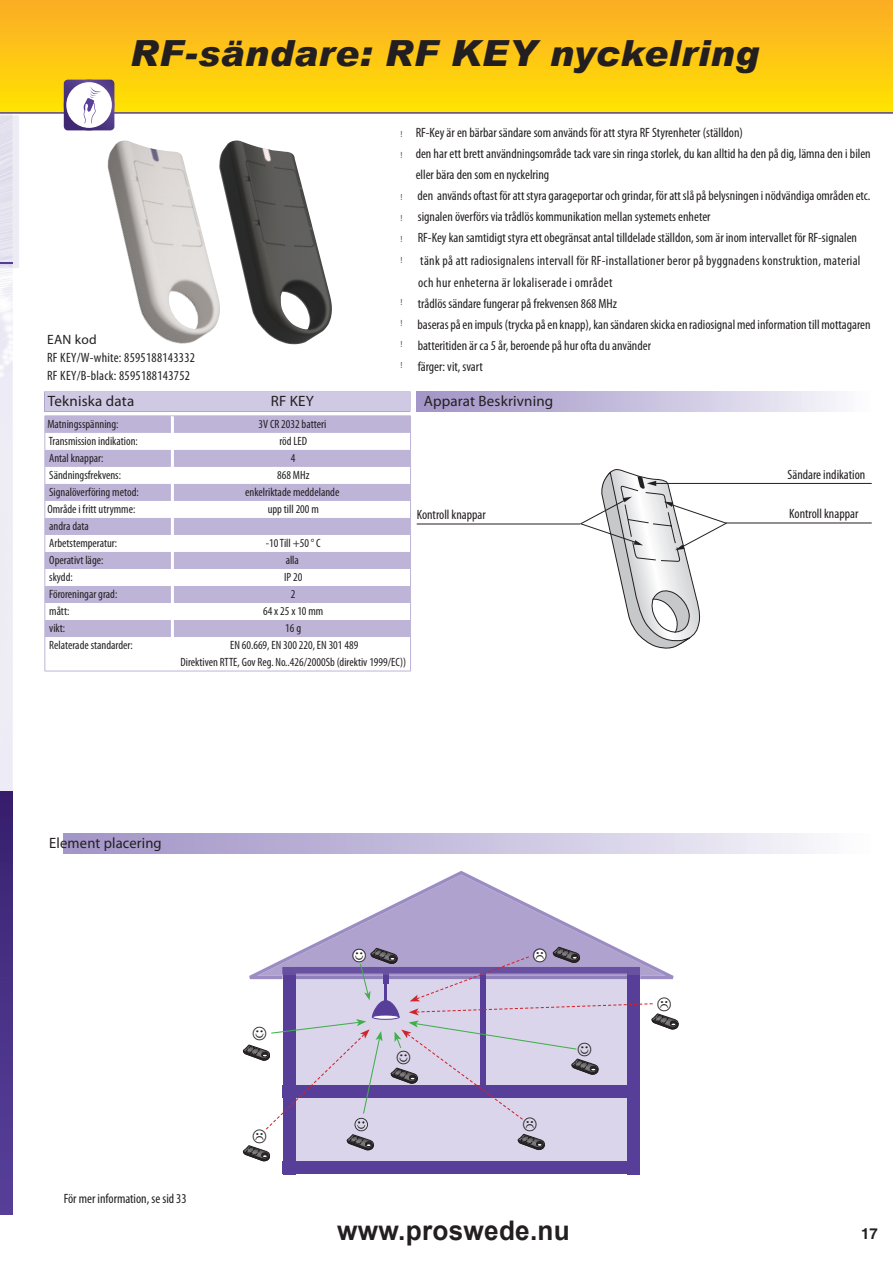
<style>
.page{position:relative;width:893px;height:1263px;background:#fff}
.page>*{position:absolute;margin:0;border:0;box-sizing:border-box;transform-origin:0 0}
.t1{font:italic 900 36px "Arial";letter-spacing:.015em;color:#231f20}
.t2{font:700 27px "Arial";letter-spacing:.01em;color:#231f20}
.t3{font:15px "Myriad Pro";letter-spacing:.01em;color:#231f20}
.t4{font:700 15px "Helvetica";color:#231f20}
.t5{font:condensed 13.5px/21px "Myriad Pro";color:#231f20}
.t6{font:condensed 13.5px/22.5px "Myriad Pro";letter-spacing:.02em;color:#231f20}
.t7{font:13.5px "Myriad Pro";color:#231f20}
.t8{font:condensed 12px/17px "Myriad Pro";color:#231f20;text-align:center}
.t9{font:9px "Myriad Pro";color:#57585a}
</style>
<div class="page">
<svg style="left:0;top:0;width:893px;height:114px;background:#fbc516"></svg>
<svg style="left:0;top:791px;width:13px;height:423px;background:#483084"></svg>
<div style="left:417px;top:392px;width:455px;height:20px;background:linear-gradient(to right,#9e90c5,#f8f8fc)"></div>
<div style="left:64px;top:834px;width:808px;height:19px;background:linear-gradient(to right,#9e90c5,#f8f8fc)"></div>
<hr style="left:654px;top:483px;width:218px;height:1px;background:#231f20">
<hr style="left:726px;top:523px;width:146px;height:1px;background:#231f20">
<img style="left:107px;top:140px;width:225px;height:204px">
<svg style="left:580px;top:469px;width:147px;height:180px"></svg>
<hr style="left:417px;top:524px;width:163px;height:1px;background:#231f20">
<hr style="left:410px;top:637px;width:1px;height:34px;background:#bdb4d8">
<hr style="left:45px;top:637px;width:1px;height:34px;background:#bdb4d8">
<svg style="left:44px;top:391px;width:367px;height:246px"></svg>
<hr style="left:45px;top:671px;width:127px;height:1px;background:#bdb4d8">
<hr style="left:172px;top:671px;width:119px;height:1px;background:#bdb4d8">
<hr style="left:291px;top:671px;width:120px;height:1px;background:#bdb4d8">
<svg style="left:64px;top:80px;width:50px;height:50px"></svg>
<div style="left:283px;top:1161px;width:353px;height:13px;background:#573f99"></div>
<div style="left:627px;top:967px;width:13px;height:207px;background:#573f99"></div>
<svg style="left:0;top:115px;width:19px;height:153px;background:#e5e3ef"></svg>
<svg style="left:243px;top:875px;width:435px;height:286px"></svg>
<h1 class="t1" style="left:130px;top:31px;width:630px">RF-sändare: RF KEY nyckelring</h1>
<p class="t7" style="left:47px;top:331px;width:51px">EAN kod</p>
<p class="t6" style="left:47px;top:348px;width:149px;line-height:18px">RF KEY/W-white: 8595188143332<br>RF KEY/B-black: 8595188143752</p>
<p class="t9" style="left:400px;top:128px;width:4px">!</p>
<p class="t9" style="left:400px;top:149px;width:4px">!</p>
<p class="t9" style="left:400px;top:191px;width:4px">!</p>
<p class="t9" style="left:400px;top:212px;width:4px">!</p>
<p class="t9" style="left:400px;top:233px;width:4px">!</p>
<p class="t9" style="left:400px;top:254px;width:4px">!</p>
<p class="t9" style="left:400px;top:296px;width:4px">!</p>
<p class="t9" style="left:400px;top:317px;width:4px">!</p>
<p class="t9" style="left:400px;top:338px;width:4px">!</p>
<p class="t9" style="left:400px;top:359px;width:4px">!</p>
<p class="t5" style="left:416px;top:122px;width:457px">RF-Key är en bärbar sändare som används för att styra RF Styrenheter (ställdon)<br>den har ett brett användningsområde tack vare sin ringa storlek, du kan alltid ha den på dig, lämna den i bilen eller bära den som en nyckelring<br>den används oftast för att styra garageportar och grindar, för att slå på belysningen i nödvändiga områden etc. signalen överförs via trådlös kommunikation mellan systemets enheter<br>RF-Key kan samtidigt styra ett obegränsat antal tilldelade ställdon, som är inom intervallet för RF-signalen</p>
<p class="t6" style="left:418px;top:249px;width:444px">tänk på att radiosignalens intervall för RF-installationer beror på byggnadens konstruktion, material och hur enheterna är lokaliserade i området</p>
<p class="t5" style="left:417px;top:293px;width:455px">trådlös sändare fungerar på frekvensen 868 MHz<br>baseras på en impuls (trycka på en knapp), kan sändaren skicka en radiosignal med information till mottagaren batteritiden är ca 5 år, beroende på hur ofta du använder<br>färger: vit, svart</p>
<p class="t3" style="left:48px;top:392px;width:88px">Tekniska data</p>
<p class="t3" style="left:424px;top:392px;width:131px">Apparat Beskrivning</p>
<p class="t3" style="left:271px;top:392px;width:44px">RF KEY</p>
<p class="t8" style="left:47px;top:415px;width:93px;text-align:left">Matningsspänning:<br>Transmission indikation:<br>Antal knappar:<br>Sändningsfrekvens:<br>Signalöverföring metod:<br>Område i fritt utrymme: andra data<br>Arbetstemperatur:<br>Operativt läge:<br>skydd:<br>Föroreningar grad:<br>mått:<br>vikt:<br>Relaterade standarder:</p>
<p class="t8" style="left:245px;top:415px;width:96px">3V CR 2032 batteri<br>röd LED<br>4<br>868 MHz<br>enkelriktade meddelande upp till 200 m</p>
<p class="t8" style="left:180px;top:534px;width:227px">-10 Till +50 ° C<br>alla<br>IP 20<br>2<br>64 x 25 x 10 mm<br>16 g<br>EN 60.669, EN 300 220, EN 301 489<br>Direktiven RTTE, Gov Reg. No..426/2000Sb (direktiv 1999/EC))</p>
<p class="t5" style="left:417px;top:504px;width:71px">Kontroll knappar</p>
<p class="t3" style="left:49px;top:833px;width:114px">Element placering</p>
<p class="t5" style="left:64px;top:1188px;width:124px">För mer information, se sid 33</p>
<p class="t5" style="left:787px;top:464px;width:79px">Sändare indikation</p>
<p class="t5" style="left:789px;top:503px;width:71px">Kontroll knappar</p>
<h2 class="t2" style="left:337px;top:1213px;width:234px">www.proswede.nu</h2>
<p class="t4" style="left:861px;top:1224px;width:18px">17</p>
</div>
